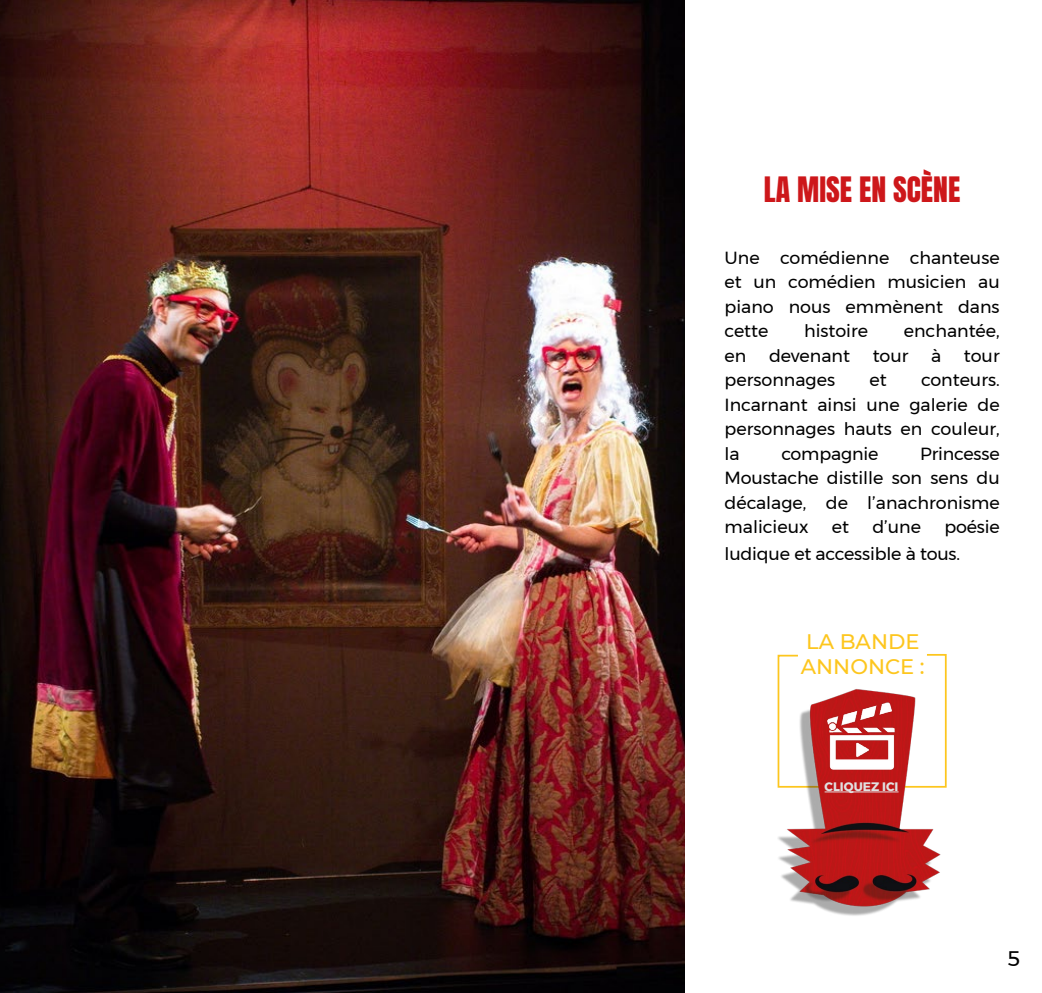
<style>
.page{position:relative;width:1042px;height:993px;background:#fff}
.page>*{position:absolute;margin:0;border:0;box-sizing:border-box;transform-origin:0 0}
.t1{font:29.75px "Anton";color:#cd171a}
.t2{font:500 21px/25.2px "Montserrat";color:#fdc61e}
.t3{font:21px "Montserrat";color:#000}
.t4{font:17.5px/24.5px "Montserrat";color:#000;text-align:justify}
.t5{font:700 12.25px "Montserrat";color:#e1e1e1}
</style>
<div class="page">
<img style="left:0;top:0;width:685px;height:992px">
<svg style="left:777px;top:654px;width:170px;height:134px"></svg>
<img style="left:777px;top:682px;width:169px;height:234px">
<img style="left:822px;top:697px;width:80px;height:79px">
<hr style="left:824px;top:791px;width:74px;height:1px;background:#e1e1e1">
<h1 class="t1" style="left:764px;top:174px;width:198px">LA MISE EN SCÈNE</h1>
<p class="t4" style="left:724px;top:245px;width:277px">Une comédienne chanteuse et un comédien musicien au piano nous emmènent dans cette</p>
<p class="t4" style="left:804px;top:318px;width:65px">histoire</p>
<p class="t4" style="left:903px;top:318px;width:97px">enchantée,</p>
<p class="t4" style="left:724px;top:343px;width:23px">en</p>
<p class="t4" style="left:769px;top:343px;width:82px">devenant</p>
<p class="t4" style="left:872px;top:343px;width:37px">tour</p>
<p class="t4" style="left:931px;top:343px;width:12px">à</p>
<p class="t4" style="left:964px;top:343px;width:37px">tour</p>
<p class="t4" style="left:724px;top:367px;width:112px">personnages</p>
<p class="t4" style="left:869px;top:367px;width:19px">et</p>
<p class="t4" style="left:724px;top:367px;width:277px;text-indent:196px">conteurs.<br>Incarnant ainsi une galerie de personnages hauts en couleur, la</p>
<p class="t4" style="left:724px;top:441px;width:277px;text-indent:196px">Princesse Moustache distille son sens du décalage, de l’anachronisme malicieux</p>
<p class="t4" style="left:781px;top:441px;width:98px">compagnie</p>
<p class="t4" style="left:724px;top:513px;width:277px;line-height:26.2px;text-indent:220px">poésie ludique et accessible à tous.</p>
<p class="t4" style="left:832px;top:514px;width:19px">et</p>
<p class="t4" style="left:872px;top:514px;width:50px">d’une</p>
<p class="t2" style="left:801px;top:628px;width:125px">LA BANDE<br>ANNONCE :</p>
<p class="t5" style="left:824px;top:776px;width:75px">CLIQUEZ ICI</p>
<p class="t3" style="left:1007px;top:942px;width:14px">5</p>
</div>
